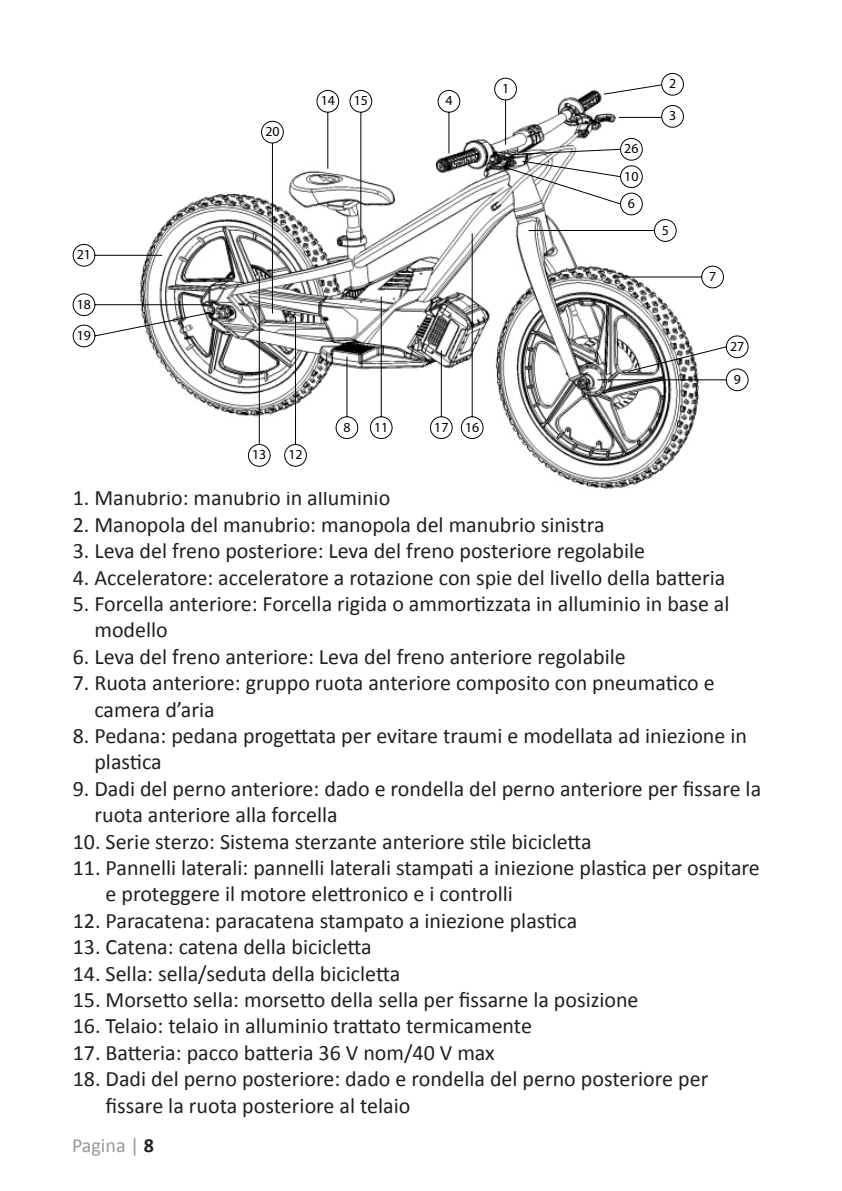
<style>
.page{position:relative;width:842px;height:1191px;background:#fff}
.page>*{position:absolute;margin:0;border:0;box-sizing:border-box;transform-origin:0 0}
.t1{font:22px/26.4px "Calibri";color:#231f20}
.t2{font:20px "Calibri";color:#9a9999}
.t3{font:13.8px "Myriad Pro";color:#000}
.s1{font-weight:700;color:#231f20}
</style>
<div class="page">
<img style="left:139px;top:88px;width:561px;height:401px">
<div style="left:494px;top:78px;width:23px;height:22px;border:1px solid #000;border-radius:50%"></div>
<div style="left:661px;top:73px;width:23px;height:23px;border:1px solid #000;border-radius:50%"></div>
<svg style="left:335px;top:356px;width:23px;height:83px"></svg>
<svg style="left:369px;top:296px;width:24px;height:143px"></svg>
<svg style="left:430px;top:84px;width:232px;height:355px"></svg>
<svg style="left:612px;top:265px;width:112px;height:24px"></svg>
<svg style="left:72px;top:244px;width:91px;height:23px"></svg>
<svg style="left:72px;top:293px;width:140px;height:55px"></svg>
<svg style="left:596px;top:335px;width:153px;height:56px"></svg>
<svg style="left:503px;top:99px;width:181px;height:143px"></svg>
<svg style="left:437px;top:90px;width:23px;height:64px"></svg>
<svg style="left:316px;top:90px;width:23px;height:79px"></svg>
<svg style="left:248px;top:120px;width:59px;height:347px"></svg>
<svg style="left:349px;top:90px;width:23px;height:153px"></svg>
<p class="t3" style="left:77px;top:246px;width:16px">21</p>
<p class="t3" style="left:77px;top:296px;width:16px">18</p>
<p class="t3" style="left:77px;top:327px;width:16px">19</p>
<p class="t3" style="left:265px;top:123px;width:16px">20</p>
<p class="t3" style="left:321px;top:92px;width:16px">14</p>
<p class="t3" style="left:445px;top:92px;width:9px">4</p>
<p class="t3" style="left:354px;top:92px;width:16px">15</p>
<p class="t3" style="left:502px;top:80px;width:9px">1</p>
<p class="t3" style="left:252px;top:446px;width:16px">13</p>
<p class="t3" style="left:288px;top:446px;width:16px">12</p>
<p class="t3" style="left:343px;top:419px;width:9px">8</p>
<p class="t3" style="left:374px;top:419px;width:16px">11</p>
<p class="t3" style="left:434px;top:419px;width:47px">17 16</p>
<p class="t3" style="left:624px;top:140px;width:16px">26</p>
<p class="t3" style="left:624px;top:168px;width:16px">10</p>
<p class="t3" style="left:628px;top:195px;width:9px">6</p>
<p class="t3" style="left:669px;top:75px;width:9px">2</p>
<p class="t3" style="left:669px;top:107px;width:9px">3</p>
<p class="t3" style="left:662px;top:221px;width:9px">5</p>
<p class="t3" style="left:709px;top:268px;width:9px">7</p>
<p class="t3" style="left:730px;top:338px;width:16px">27</p>
<p class="t3" style="left:733px;top:371px;width:9px">9</p>
<p class="t1" style="left:73px;top:484px;width:319px">1. Manubrio: manubrio in alluminio</p>
<p class="t1" style="left:73px;top:510px;width:533px">2. Manopola del manubrio: manopola del manubrio sinistra</p>
<p class="t1" style="left:73px;top:537px;width:574px">3. Leva del freno posteriore: Leva del freno posteriore regolabile</p>
<p class="t1" style="left:73px;top:563px;width:654px">4. Acceleratore: acceleratore a rotazione con spie del livello della batteria</p>
<p class="t1" style="left:94px;top:589px;width:636px;text-indent:-22px">5. Forcella anteriore: Forcella rigida o ammortizzata in alluminio in base al modello</p>
<p class="t1" style="left:73px;top:642px;width:554px">6. Leva del freno anteriore: Leva del freno anteriore regolabile</p>
<p class="t1" style="left:94px;top:669px;width:622px;text-indent:-22px">7. Ruota anteriore: gruppo ruota anteriore composito con pneumatico e camera d’aria</p>
<p class="t1" style="left:94px;top:721px;width:654px;text-indent:-22px">8. Pedana: pedana progettata per evitare traumi e modellata ad iniezione in plastica</p>
<p class="t1" style="left:94px;top:774px;width:668px;text-indent:-22px">9. Dadi del perno anteriore: dado e rondella del perno anteriore per fissare la ruota anteriore alla forcella</p>
<p class="t1" style="left:73px;top:827px;width:520px">10. Serie sterzo: Sistema sterzante anteriore stile bicicletta</p>
<p class="t1" style="left:106px;top:853px;width:656px;text-indent:-33px">11. Pannelli laterali: pannelli laterali stampati a iniezione plastica per ospitare e proteggere il motore elettronico e i controlli</p>
<p class="t1" style="left:73px;top:906px;width:506px">12. Paracatena: paracatena stampato a iniezione plastica</p>
<p class="t1" style="left:73px;top:933px;width:301px">13. Catena: catena della bicicletta</p>
<p class="t1" style="left:73px;top:959px;width:329px">14. Sella: sella/seduta della bicicletta</p>
<p class="t1" style="left:73px;top:985px;width:567px">15. Morsetto sella: morsetto della sella per fissarne la posizione</p>
<p class="t1" style="left:73px;top:1012px;width:461px">16. Telaio: telaio in alluminio trattato termicamente</p>
<p class="t1" style="left:73px;top:1038px;width:423px">17. Batteria: pacco batteria 36 V nom/40 V max</p>
<p class="t1" style="left:106px;top:1065px;width:604px;text-indent:-33px">18. Dadi del perno posteriore: dado e rondella del perno posteriore per fissare la ruota posteriore al telaio</p>
<p class="t2" style="left:72px;top:1133px;width:83px">Pagina | <span class="s1">8</span></p>
</div>
